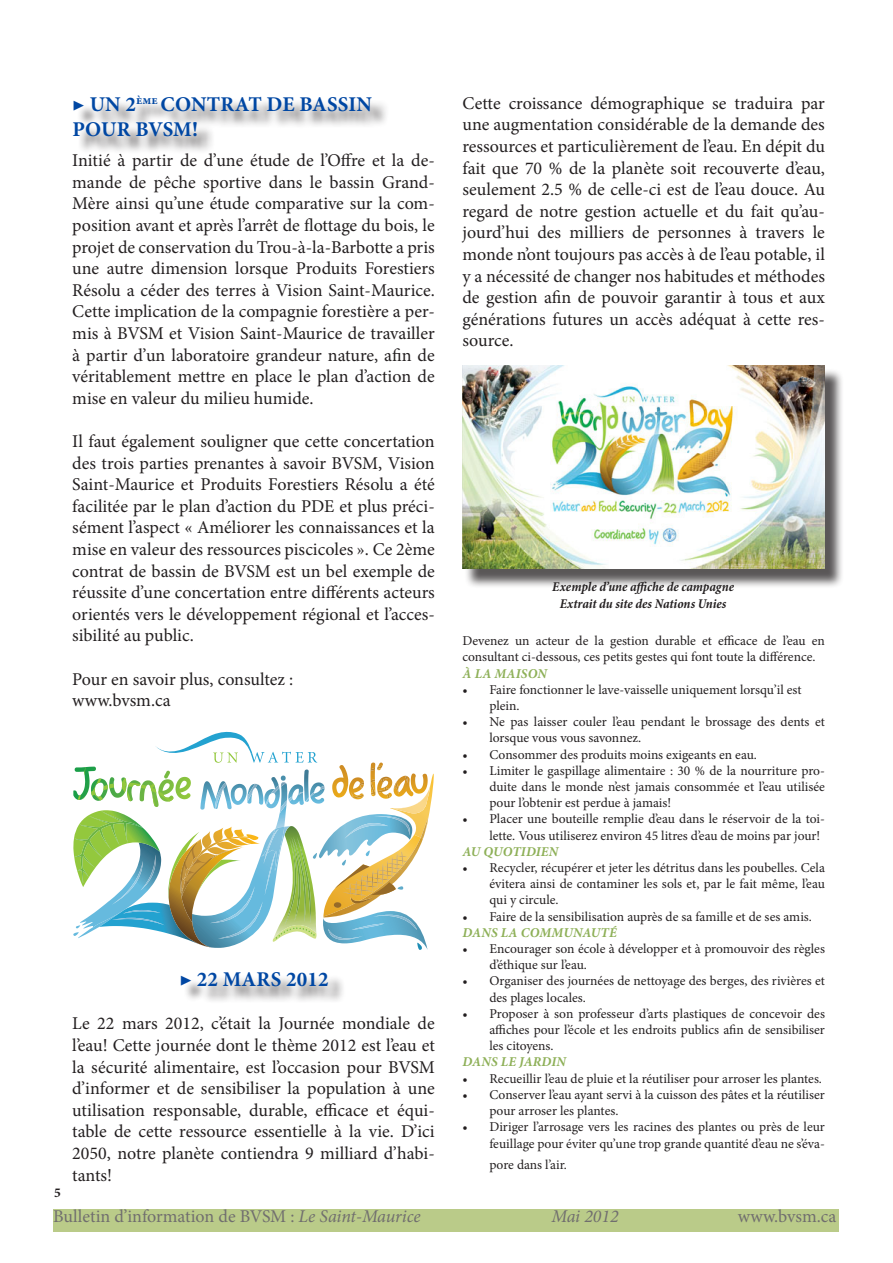
<style>
.page{position:relative;width:893px;height:1263px;background:#fff}
.page>*{position:absolute;margin:0;border:0;box-sizing:border-box;transform-origin:0 0}
.t1{font:700 21px/25.2px "Minion Pro";letter-spacing:.01em;color:#0047a3}
.t2{font:18px/21.6px "Minion Pro";color:#231f20;text-align:justify}
.t3{font:italic 18px "Minion Pro";color:#231f20}
.t4{font:13.5px/16.2px "Minion Pro";color:#231f20}
.t5{font:italic 700 condensed 13.5px "Minion Pro";letter-spacing:-.005em;color:#231f20}
.t6{font:italic 700 13.5px "Minion Pro";letter-spacing:.01em;color:#8eb058}
.t7{font:700 13.5px "Minion Pro";color:#231f20}
.s1{font-style:italic}
</style>
<div class="page">
<div style="left:76px;top:99px;width:313px;height:56px;background:#231f20;opacity:.75"></div>
<svg style="left:73px;top:732px;width:361px;height:218px"></svg>
<div style="left:184px;top:974px;width:162px;height:30px;background:#231f20;opacity:.75"></div>
<div style="left:53px;top:1209px;width:786px;height:22px;background:#bacb89"></div>
<div style="left:465px;top:368px;width:379px;height:220px;background:#231f20;opacity:.75"></div>
<img style="left:462px;top:366px;width:362px;height:203px">
<p class="t1" style="left:72px;top:91px;width:301px">▶ UN 2<sup>ème</sup> CONTRAT DE BASSIN<br>POUR BVSM!</p>
<p class="t2" style="left:72px;top:150px;width:364px">Initié à partir de d’une étude de l’Offre et la de&shy;mande de pêche sportive dans le bassin Grand-Mère ainsi qu’une étude comparative sur la com&shy;position avant et après l’arrêt de flottage du bois, le projet de conservation du Trou-à-la-Barbotte a pris une autre dimension lorsque Produits Forestiers Résolu a céder des terres à Vision Saint-Maurice.<br>Cette implication de la compagnie forestière a per&shy;mis à BVSM et Vision Saint-Maurice de travailler à partir d’un laboratoire grandeur nature, afin de véritablement mettre en place le plan d’action de mise en valeur du milieu humide.</p>
<p class="t2" style="left:72px;top:430px;width:364px">Il faut également souligner que cette concertation des trois parties prenantes à savoir BVSM, Vision Saint-Maurice et Produits Forestiers Résolu a été facilitée par le plan d’action du PDE et plus préci&shy;sément l’aspect « Améliorer les connaissances et la mise en valeur des ressources piscicoles ». Ce 2ème contrat de bassin de BVSM est un bel exemple de réussite d’une concertation entre différents acteurs orientés vers le développement régional et l’acces&shy;sibilité au public.</p>
<p class="t2" style="left:72px;top:668px;width:223px">Pour en savoir plus, consultez :</p>
<p class="t2" style="left:72px;top:690px;width:100px">www.bvsm.ca</p>
<p class="t7" style="left:54px;top:1183px;width:8px">5</p>
<p class="t1" style="left:179px;top:966px;width:151px">▶ 22 MARS 2012</p>
<p class="t2" style="left:72px;top:1013px;width:364px">Le 22 mars 2012, c’était la Journée mondiale de l’eau! Cette journée dont le thème 2012 est l’eau et la sécurité alimentaire, est l’occasion pour BVSM d’informer et de sensibiliser la population à une utilisation responsable, durable, efficace et équi&shy;table de cette ressource essentielle à la vie. D’ici 2050, notre planète contiendra 9 milliard d’habi&shy;tants!</p>
<p class="t2" style="left:462px;top:92px;width:364px">Cette croissance démographique se traduira par une augmentation considérable de la demande des ressources et particulièrement de l’eau. En dépit du fait que 70 % de la planète soit recouverte d’eau, seulement 2.5 % de celle-ci est de l’eau douce. Au regard de notre gestion actuelle et du fait qu’au&shy;jourd’hui des milliers de personnes à travers le monde n’ont toujours pas accès à de l’eau potable, il y a nécessité de changer nos habitudes et méthodes de gestion afin de pouvoir garantir à tous et aux générations futures un accès adéquat à cette res&shy;source.</p>
<p class="t5" style="left:552px;top:578px;width:183px">Exemple d’une affiche de campagne</p>
<p class="t5" style="left:560px;top:594px;width:168px">Extrait du site des Nations Unies</p>
<p class="t4" style="left:462px;top:633px;width:364px">Devenez un acteur de la gestion durable et efficace de l’eau en consultant ci-dessous, ces petits gestes qui font toute la différence.</p>
<p class="t6" style="left:462px;top:664px;width:86px">À LA MAISON</p>
<p class="t4" style="left:489px;top:681px;width:314px;text-indent:-27px">• Faire fonctionner le lave-vaisselle uniquement lorsqu’il est plein.</p>
<p class="t4" style="left:489px;top:714px;width:337px;text-indent:-27px">• Ne pas laisser couler l’eau pendant le brossage des dents et lorsque vous vous savonnez.</p>
<p class="t4" style="left:462px;top:746px;width:296px">• Consommer des produits moins exigeants en eau.</p>
<p class="t4" style="left:489px;top:762px;width:337px;text-align:justify;text-indent:-27px">• Limiter le gaspillage alimentaire : 30 % de la nourriture pro&shy;duite dans le monde n’est jamais consommée et l’eau utilisée pour l’obtenir est perdue à jamais!</p>
<p class="t4" style="left:489px;top:811px;width:337px;text-indent:-27px">• Placer une bouteille remplie d’eau dans le réservoir de la toi&shy;lette. Vous utiliserez environ 45 litres d’eau de moins par jour!</p>
<p class="t6" style="left:462px;top:842px;width:97px">AU QUOTIDIEN</p>
<p class="t4" style="left:489px;top:860px;width:337px;text-align:justify;text-indent:-27px">• Recycler, récupérer et jeter les détritus dans les poubelles. Cela évitera ainsi de contaminer les sols et, par le fait même, l’eau qui y circule.</p>
<p class="t4" style="left:462px;top:908px;width:351px">• Faire de la sensibilisation auprès de sa famille et de ses amis.</p>
<p class="t6" style="left:462px;top:923px;width:156px">DANS LA COMMUNAUTÉ</p>
<p class="t4" style="left:489px;top:941px;width:337px;text-indent:-27px">• Encourager son école à développer et à promouvoir des règles d’éthique sur l’eau.</p>
<p class="t4" style="left:489px;top:973px;width:337px;text-indent:-27px">• Organiser des journées de nettoyage des berges, des rivières et des plages locales.</p>
<p class="t4" style="left:489px;top:1005px;width:337px;text-align:justify;text-indent:-27px">• Proposer à son professeur d’arts plastiques de concevoir des affiches pour l’école et les endroits publics afin de sensibiliser les citoyens.</p>
<p class="t6" style="left:462px;top:1052px;width:105px">DANS LE JARDIN</p>
<p class="t4" style="left:462px;top:1070px;width:361px">• Recueillir l’eau de pluie et la réutiliser pour arroser les plantes.</p>
<p class="t4" style="left:489px;top:1086px;width:337px;text-indent:-27px">• Conserver l’eau ayant servi à la cuisson des pâtes et la réutiliser pour arroser les plantes.</p>
<p class="t4" style="left:462px;top:1119px;width:364px;text-align:right">• Diriger l’arrosage vers les racines des plantes ou près de leur feuillage pour éviter qu’une trop grande quantité d’eau ne s’éva-</p>
<p class="t4" style="left:489px;top:1157px;width:79px">pore dans l’air.</p>
<p class="t2" style="left:53px;top:1205px;width:369px">Bulletin d’information de BVSM : <span class="s1">Le Saint-Maurice</span></p>
<p class="t3" style="left:552px;top:1204px;width:69px">Mai 2012</p>
<p class="t2" style="left:738px;top:1205px;width:100px">www.bvsm.ca</p>
</div>
